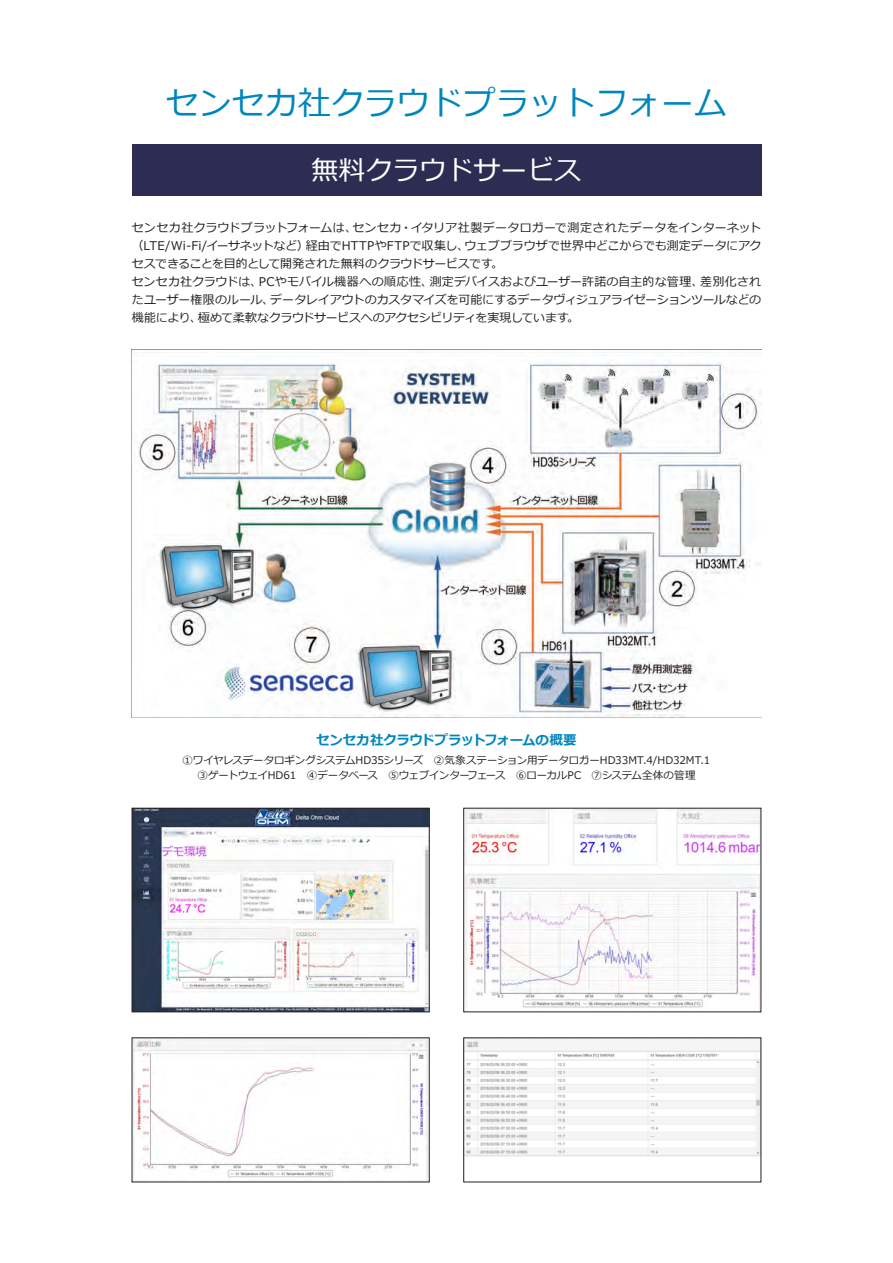
<style>
.page{position:relative;width:893px;height:1263px;background:#fff}
.page>*{position:absolute;margin:0;border:0;box-sizing:border-box;transform-origin:0 0}
.msp明朝9p太{font:33px "Meiryo";color:#0086bd}
.msp明朝9p太-2{font:27px "Meiryo";color:#fff}
.msp明朝9p太-3{font:700 13.5px "Meiryo";letter-spacing:-.035em;color:#0086bd}
.msp明朝9p太-4{font:12px/18px "Meiryo";letter-spacing:-.03em;color:#231f20;text-align:justify}
.msp明朝9p太-5{font:10.5px "Meiryo";letter-spacing:-.015em;color:#231f20}
</style>
<div class="page">
<img style="left:132px;top:350px;width:629px;height:367px">
<img style="left:134px;top:810px;width:293px;height:200px">
<div style="left:132px;top:808px;width:297px;height:204px;border:1px solid #231f20"></div>
<img style="left:465px;top:810px;width:294px;height:198px">
<img style="left:134px;top:1039px;width:293px;height:140px">
<img style="left:465px;top:1039px;width:294px;height:118px">
<div style="left:132px;top:145px;width:629px;height:51px;background:#2d2d53"></div>
<p class="msp明朝9p太" style="left:166px;top:80px;width:563px">センセカ社クラウドプラットフォーム</p>
<p class="msp明朝9p太-2" style="left:311px;top:152px;width:272px">無料クラウドサービス</p>
<p class="msp明朝9p太-4" style="left:132px;top:219px;width:631px">センセカ社クラウドプラットフォームは、センセカ・イタリア社製データロガーで測定されたデータをインターネット（LTE/Wi-Fi/イーサネットなど）経由でHTTPやFTPで収集し、ウェブブラウザで世界中どこからでも測定データにアクセスできることを目的として開発された無料のクラウドサービスです。</p>
<p class="msp明朝9p太-4" style="left:132px;top:273px;width:631px">センセカ社クラウドは、PCやモバイル機器への順応性、測定デバイスおよびユーザー許諾の自主的な管理、差別化されたユーザー権限のルール、データレイアウトのカスタマイズを可能にするデータヴィジュアライゼーションツールなどの機能により、極めて柔軟なクラウドサービスへのアクセシビリティを実現しています。</p>
<p class="msp明朝9p太-3" style="left:316px;top:731px;width:262px">センセカ社クラウドプラットフォームの概要</p>
<p class="msp明朝9p太-5" style="left:183px;top:752px;width:529px">①ワイヤレスデータロギングシステムHD35シリーズ　②気象ステーション用データロガーHD33MT.4/HD32MT.1</p>
<p class="msp明朝9p太-5" style="left:197px;top:768px;width:500px">③ゲートウェイHD61　④データベース　⑤ウェブインターフェース　⑥ローカルPC　⑦システム全体の管理</p>
</div>
